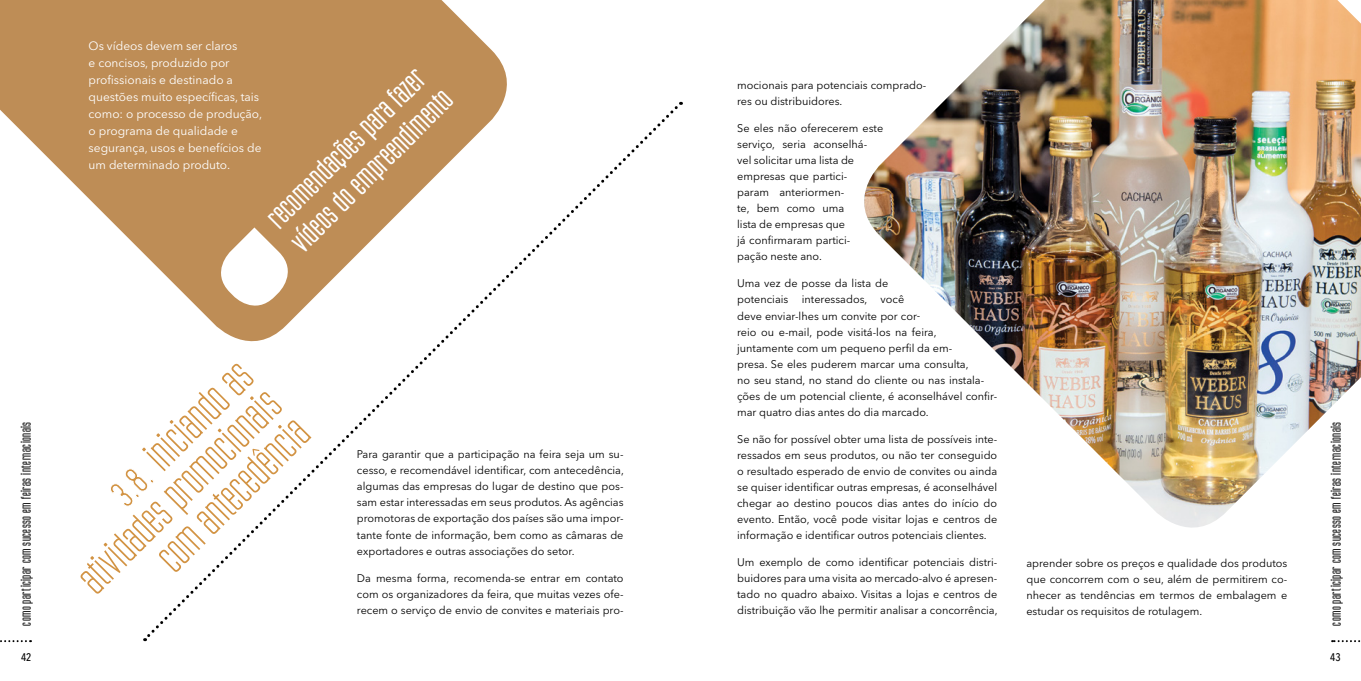
<style>
.page{position:relative;width:1361px;height:681px;background:#fff}
.page>*{position:absolute;margin:0;border:0;box-sizing:border-box;transform-origin:0 0}
.t1{font:38px/40px "Ubicada";color:#d29343;text-align:right}
.t2{font:700 27px/34px "Ubicada Pro";color:#fff}
.t3{font:12px/16.9px "Avenir Next LT Pro";color:#fff}
.t4{font:700 12px "Ubicada Pro";letter-spacing:.035em;color:#000}
.t5{font:11px/16px "Avenir Next LT Pro";color:#000;text-align:justify}
.t6{font:500 11px "Avenir Next Condensed";color:#000}
.s1{font-family:"Lady Ice Revisited"}
</style>
<div class="page">
<svg style="left:0;top:640px;width:31px;height:2px"></svg>
<svg style="left:1332px;top:640px;width:29px;height:2px"></svg>
<svg style="left:0;top:0;width:507px;height:252px;fill:#be8d56"></svg>
<svg style="left:142px;top:103px;width:538px;height:538px"></svg>
<svg style="left:142px;top:467px;width:14px;height:40px"></svg>
<img style="left:864px;top:0;width:497px;height:528px">
<svg style="left:210px;top:227px;width:89px;height:90px"></svg>
<p class="t3" style="left:89px;top:38px;width:175px">Os vídeos devem ser claros<br>e concisos, produzido por profissionais e destinado a questões muito específicas, tais como: o processo de produção, o programa de qualidade e segurança, usos e benefícios de um determinado produto.</p>
<h2 class="t2" style="left:259px;top:209px;width:216px;rotate:-45deg">recomendações para fazer vídeos do empreendimento</h2>
<p class="t5" style="left:737px;top:77px;width:191px">mocionais para potenciais comprado&shy;res ou distribuidores.</p>
<p class="t5" style="left:737px;top:120px;width:148px;text-align:left">Se eles não oferecerem este serviço, seria aconselhá&shy;vel solicitar uma lista de empresas que partici-<br>param anteriormen-<br>te, bem como uma<br>lista de empresas que<br>já confirmaram partici&shy;pação neste ano.</p>
<p class="t5" style="left:737px;top:275px;width:262px;text-align:left">Uma vez de posse da lista de<br>potenciais interessados, você<br>deve enviar-lhes um convite por cor-<br>reio ou e-mail, pode visitá-los na feira,<br>juntamente com um pequeno perfil da em-<br>presa. Se eles puderem marcar uma consulta,<br>no seu stand, no stand do cliente ou nas instala&shy;ções de um potencial cliente, é aconselhável confir&shy;mar quatro dias antes do dia marcado.</p>
<p class="t5" style="left:737px;top:431px;width:262px">Se não for possível obter uma lista de possíveis inte&shy;ressados em seus produtos, ou não ter conseguido o resultado esperado de envio de convites ou ainda se quiser identificar outras empresas, é aconselhável chegar ao destino poucos dias antes do início do evento. Então, você pode visitar lojas e centros de informação e identificar outros potenciais clientes.</p>
<p class="t5" style="left:737px;top:554px;width:262px">Um exemplo de como identificar potenciais distri&shy;buidores para uma visita ao mercado-alvo é apresen&shy;tado no quadro abaixo. Visitas a lojas e centros de distribuição vão lhe permitir analisar a concorrência,</p>
<p class="t5" style="left:1026px;top:554px;width:262px">aprender sobre os preços e qualidade dos produtos que concorrem com o seu, além de permitirem co&shy;nhecer as tendências em termos de embalagem e estudar os requisitos de rotulagem.</p>
<h1 class="t1" style="left:43px;top:541px;width:267px;rotate:-45deg"><span class="s1">3.8.</span> iniciando as atividades promocionais com antecedência</h1>
<p class="t4" style="left:18px;top:625px;width:205px;rotate:-90deg">como participar com sucesso em feiras internacionais</p>
<p class="t4" style="left:1328px;top:625px;width:205px;rotate:-90deg">como participar com sucesso em feiras internacionais</p>
<p class="t5" style="left:357px;top:446px;width:268px">Para garantir que a participação na feira seja um su&shy;cesso, e recomendável identificar, com antecedência, algumas das empresas do lugar de destino que pos&shy;sam estar interessadas em seus produtos. As agências promotoras de exportação dos países são uma impor&shy;tante fonte de informação, bem como as câmaras de exportadores e outras associações do setor.</p>
<p class="t5" style="left:357px;top:569px;width:268px">Da mesma forma, recomenda-se entrar em contato com os organizadores da feira, que muitas vezes ofe&shy;recem o serviço de envio de convites e materiais pro-</p>
<p class="t6" style="left:21px;top:650px;width:12px">42</p>
<p class="t6" style="left:1330px;top:650px;width:12px">43</p>
</div>
